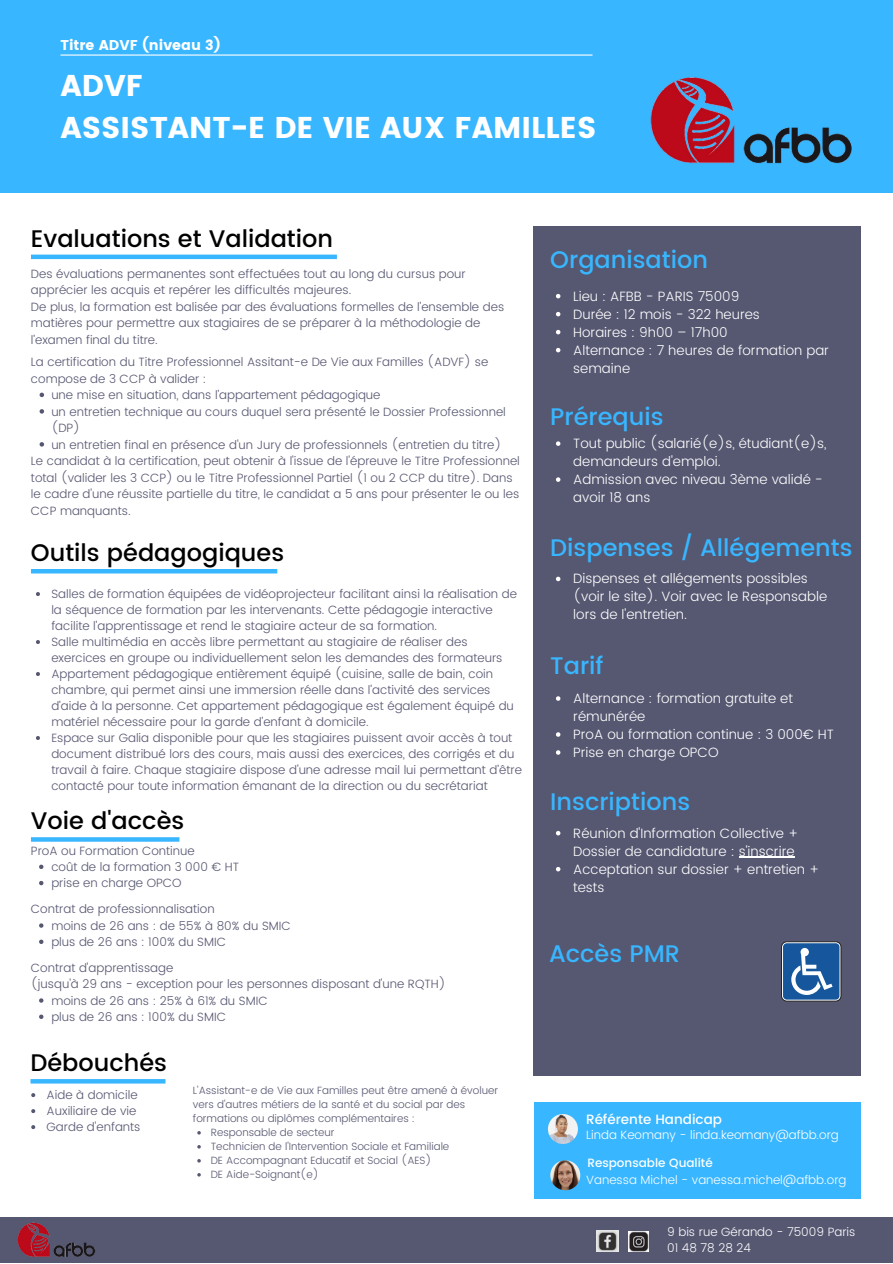
<style>
.page{position:relative;width:893px;height:1264px;background:#fff}
.page>*{position:absolute;margin:0;border:0;box-sizing:border-box;transform-origin:0 0}
.t1{font:30px/41.5px "Poppins";color:#fff}
.t2{font:500 24px "Poppins";color:#38b6ff}
.t3{font:500 24px "Poppins";color:#000}
.t4{font:14.1px "Poppins";color:#fff}
.t5{font:300 13.5px/18px "Poppins";color:#fff}
.t6{font:500 13.5px "Poppins";color:#fff}
.t7{font:300 12px/16px "Poppins";color:#565771}
.t8{font:300 12px/16px "Poppins";color:#fff}
.t9{font:500 12px "Poppins";color:#fff}
.t10{font:300 10.5px/14px "Poppins";color:#565771}
</style>
<div class="page">
<div style="left:0;top:0;width:892px;height:193px;background:#38b6ff"></div>
<div style="left:533px;top:227px;width:328px;height:848px;background:#565771"></div>
<hr style="left:60px;top:54px;width:532px;height:2px;background:#fff">
<img style="left:650px;top:77px;width:202px;height:87px">
<div style="left:533px;top:1102px;width:327px;height:96px;background:#38b6ff"></div>
<svg style="left:556px;top:294px;width:4px;height:4px"></svg>
<svg style="left:556px;top:312px;width:4px;height:4px"></svg>
<svg style="left:556px;top:330px;width:4px;height:4px"></svg>
<svg style="left:556px;top:348px;width:4px;height:4px"></svg>
<svg style="left:556px;top:441px;width:4px;height:5px"></svg>
<svg style="left:556px;top:477px;width:4px;height:5px"></svg>
<svg style="left:39px;top:864px;width:4px;height:5px"></svg>
<svg style="left:39px;top:880px;width:4px;height:5px"></svg>
<svg style="left:39px;top:923px;width:4px;height:4px"></svg>
<svg style="left:39px;top:939px;width:4px;height:5px"></svg>
<svg style="left:39px;top:998px;width:4px;height:4px"></svg>
<svg style="left:39px;top:1014px;width:4px;height:4px"></svg>
<svg style="left:40px;top:392px;width:4px;height:5px"></svg>
<svg style="left:40px;top:409px;width:4px;height:4px"></svg>
<svg style="left:40px;top:442px;width:4px;height:4px"></svg>
<svg style="left:36px;top:592px;width:4px;height:4px"></svg>
<svg style="left:36px;top:640px;width:4px;height:4px"></svg>
<svg style="left:36px;top:672px;width:4px;height:4px"></svg>
<svg style="left:36px;top:736px;width:4px;height:4px"></svg>
<svg style="left:556px;top:696px;width:4px;height:4px"></svg>
<svg style="left:556px;top:732px;width:4px;height:4px"></svg>
<svg style="left:556px;top:750px;width:4px;height:4px"></svg>
<svg style="left:556px;top:576px;width:4px;height:5px"></svg>
<img style="left:550px;top:1160px;width:30px;height:30px;border-radius:50%">
<div style="left:0;top:1217px;width:892px;height:45px;background:#565771"></div>
<img style="left:18px;top:1222px;width:77px;height:35px">
<img style="left:596px;top:1230px;width:22px;height:21px">
<img style="left:628px;top:1231px;width:21px;height:20px">
<div style="left:31px;top:254px;width:306px;height:5px;background:#38b6ff"></div>
<hr style="left:31px;top:569px;width:246px;height:4px;background:#38b6ff">
<svg style="left:31px;top:837px;width:148px;height:4px"></svg>
<svg style="left:31px;top:1093px;width:4px;height:4px"></svg>
<svg style="left:31px;top:1109px;width:4px;height:4px"></svg>
<svg style="left:31px;top:1125px;width:4px;height:4px"></svg>
<svg style="left:30px;top:1079px;width:135px;height:4px"></svg>
<svg style="left:556px;top:831px;width:4px;height:4px"></svg>
<hr style="left:738px;top:856px;width:56px;height:2px;background:#fff">
<svg style="left:556px;top:867px;width:4px;height:4px"></svg>
<svg style="left:197px;top:1131px;width:4px;height:3px"></svg>
<svg style="left:197px;top:1145px;width:4px;height:3px"></svg>
<svg style="left:197px;top:1159px;width:4px;height:3px"></svg>
<svg style="left:197px;top:1173px;width:4px;height:3px"></svg>
<img style="left:548px;top:1113px;width:30px;height:30px;border-radius:50%">
<div style="left:781px;top:941px;width:60px;height:60px;border:1px solid #231f20;border-radius:5px"></div>
<div style="left:783px;top:943px;width:56px;height:56px;background:#15569c;border-radius:4px"></div>
<svg style="left:791px;top:947px;width:41px;height:47px"></svg>
<p class="t4" style="left:60px;top:37px;width:162px">Titre ADVF (niveau 3)</p>
<h1 class="t1" style="left:60px;top:65px;width:537px">ADVF<br>ASSISTANT-E DE VIE AUX FAMILLES</h1>
<h2 class="t3" style="left:31px;top:224px;width:303px">Evaluations et Validation</h2>
<p class="t7" style="left:31px;top:265px;width:475px;line-height:16.5px">Des évaluations permanentes sont effectuées tout au long du cursus pour apprécier les acquis et repérer les difficultés majeures.<br>De plus, la formation est balisée par des évaluations formelles de l’ensemble des matières pour permettre aux stagiaires de se préparer à la méthodologie de l’examen final du titre.</p>
<p class="t7" style="left:31px;top:354px;width:459px;line-height:16.5px">La certification du Titre Professionnel Assitant-e De Vie aux Familles (ADVF) se compose de 3 CCP à valider :</p>
<p class="t7" style="left:51px;top:387px;width:456px;line-height:16.5px">une mise en situation, dans l’appartement pédagogique<br>un entretien technique au cours duquel sera présenté le Dossier Professionnel (DP)<br>un entretien final en présence d'un Jury de professionnels (entretien du titre)</p>
<p class="t7" style="left:31px;top:453px;width:490px;line-height:16.5px">Le candidat à la certification, peut obtenir à l'issue de l'épreuve le Titre Professionnel total (valider les 3 CCP) ou le Titre Professionnel Partiel (1 ou 2 CCP du titre). Dans le cadre d'une réussite partielle du titre, le candidat a 5 ans pour présenter le ou les CCP manquants.</p>
<h2 class="t3" style="left:31px;top:539px;width:255px">Outils pédagogiques</h2>
<p class="t7" style="left:51px;top:586px;width:472px">Salles de formation équipées de vidéoprojecteur facilitant ainsi la réalisation de la séquence de formation par les intervenants. Cette pédagogie interactive facilite l’apprentissage et rend le stagiaire acteur de sa formation.<br>Salle multimédia en accès libre permettant au stagiaire de réaliser des exercices en groupe ou individuellement selon les demandes des formateurs Appartement pédagogique entièrement équipé (cuisine, salle de bain, coin chambre, qui permet ainsi une immersion réelle dans l’activité des services d’aide à la personne. Cet appartement pédagogique est également équipé du matériel nécessaire pour la garde d’enfant à domicile.<br>Espace sur Galia disponible pour que les stagiaires puissent avoir accès à tout document distribué lors des cours, mais aussi des exercices, des corrigés et du travail à faire. Chaque stagiaire dispose d'une adresse mail lui permettant d’être contacté pour toute information émanant de la direction ou du secrétariat</p>
<h2 class="t3" style="left:31px;top:807px;width:155px">Voie d'accès</h2>
<p class="t7" style="left:31px;top:842px;width:165px">ProA ou Formation Continue</p>
<p class="t7" style="left:51px;top:858px;width:189px">coût de la formation 3 000 € HT prise en charge OPCO</p>
<p class="t7" style="left:51px;top:917px;width:241px">moins de 26 ans : de 55% à 80% du SMIC plus de 26 ans : 100% du SMIC</p>
<p class="t7" style="left:31px;top:901px;width:185px">Contrat de professionnalisation</p>
<p class="t7" style="left:31px;top:959px;width:416px">Contrat d'apprentissage<br>(jusqu'à 29 ans - exception pour les personnes disposant d'une RQTH)</p>
<p class="t7" style="left:51px;top:992px;width:218px">moins de 26 ans : 25% à 61% du SMIC plus de 26 ans : 100% du SMIC</p>
<h2 class="t3" style="left:30px;top:1049px;width:138px">Débouchés</h2>
<p class="t7" style="left:47px;top:1086px;width:95px">Aide à domicile<br>Auxiliaire de vie<br>Garde d'enfants</p>
<p class="t10" style="left:193px;top:1083px;width:307px">L'Assistant-e de Vie aux Familles peut être amené à évoluer vers d'autres métiers de la santé et du social par des formations ou diplômes complémentaires :</p>
<p class="t10" style="left:211px;top:1125px;width:240px">Responsable de secteur<br>Technicien de l'Intervention Sociale et Familiale DE Accompagnant Educatif et Social (AES)<br>DE Aide-Soignant(e)</p>
<h2 class="t2" style="left:550px;top:246px;width:159px">Organisation</h2>
<p class="t5" style="left:573px;top:287px;width:257px">Lieu : AFBB - PARIS 75009<br>Durée : 12 mois - 322 heures<br>Horaires : 9h00 – 17h00<br>Alternance : 7 heures de formation par semaine</p>
<h2 class="t2" style="left:550px;top:403px;width:115px">Prérequis</h2>
<p class="t5" style="left:573px;top:434px;width:255px">Tout public (salarié(e)s, étudiant(e)s, demandeurs d'emploi.<br>Admission avec niveau 3ème validé - avoir 18 ans</p>
<h2 class="t2" style="left:550px;top:533px;width:304px">Dispenses / Allégements</h2>
<p class="t5" style="left:573px;top:570px;width:255px">Dispenses et allégements possibles (voir le site). Voir avec le Responsable lors de l'entretien.</p>
<h2 class="t2" style="left:550px;top:652px;width:55px">Tarif</h2>
<p class="t5" style="left:573px;top:689px;width:262px">Alternance : formation gratuite et rémunérée<br>ProA ou formation continue : 3 000€ HT<br>Prise en charge OPCO</p>
<h2 class="t2" style="left:550px;top:787px;width:141px">Inscriptions</h2>
<p class="t5" style="left:573px;top:824px;width:248px">Réunion d'Information Collective +<br>Dossier de candidature : s'inscrire<br>Acceptation sur dossier + entretien + tests</p>
<h2 class="t2" style="left:549px;top:939px;width:132px">Accès PMR</h2>
<p class="t6" style="left:586px;top:1111px;width:137px">Référente Handicap</p>
<p class="t8" style="left:586px;top:1126px;width:254px">Linda Keomany - linda.keomany@afbb.org</p>
<p class="t9" style="left:587px;top:1156px;width:127px">Responsable Qualité</p>
<p class="t8" style="left:586px;top:1171px;width:262px">Vanessa Michel - vanessa.michel@afbb.org</p>
<p class="t8" style="left:667px;top:1223px;width:190px">9 bis rue Gérando - 75009 Paris<br>01 48 78 28 24</p>
</div>
